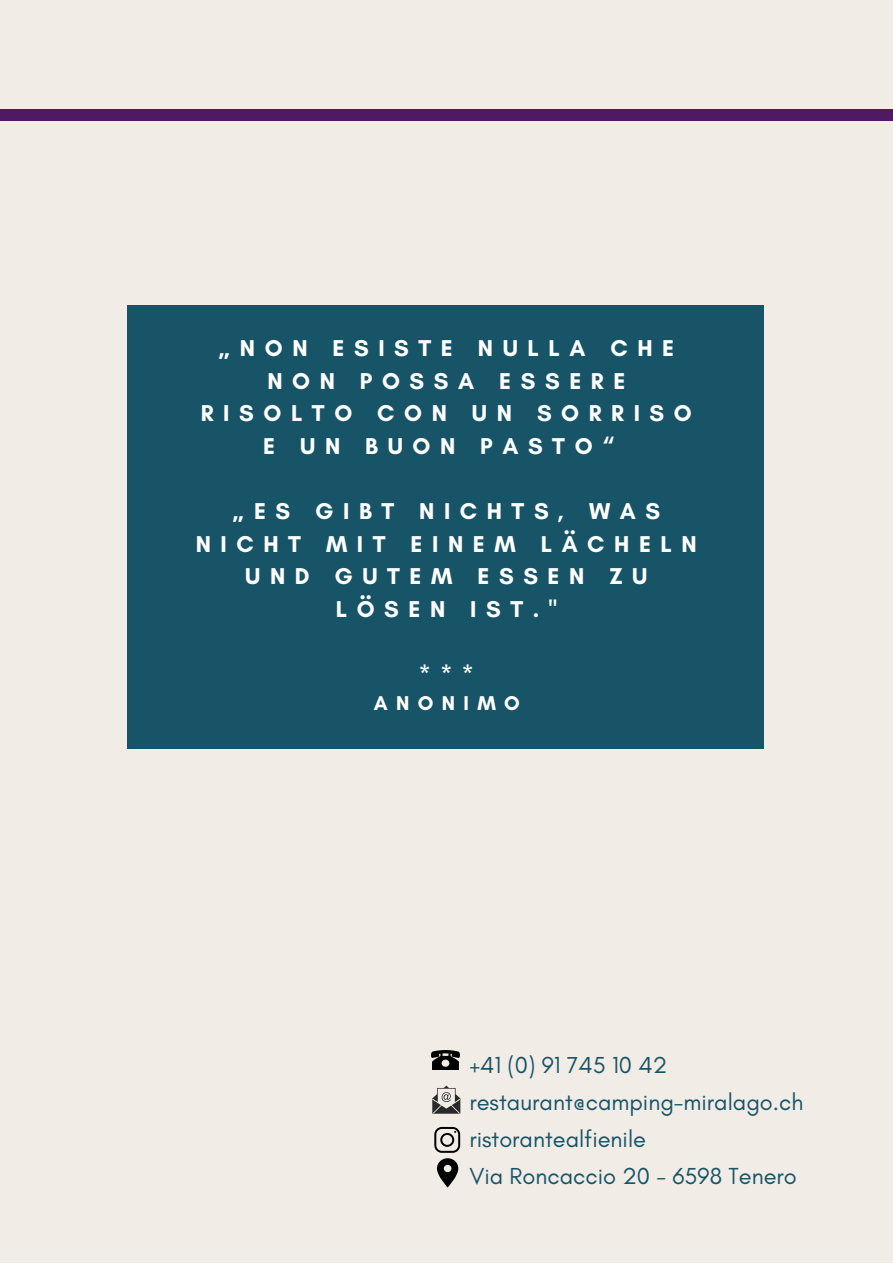
<style>
.page{position:relative;width:893px;height:1264px;background:#fff}
.page>*{position:absolute;margin:0;border:0;box-sizing:border-box;transform-origin:0 0}
.t1{font:23.55px/37px "Glacial Indifference";color:#175467}
.t2{font:700 23.25px/32.5px "Glacial Indifference";letter-spacing:.41em;color:#fff;text-align:center}
.t3{font:700 20.25px "Glacial Indifference";letter-spacing:.41em;color:#fff}
.s1{font-family:"Noto Sans"}
</style>
<div class="page">
<div style="left:0;top:0;width:892px;height:1262px;background:#f1ece6"></div>
<div style="left:127px;top:306px;width:636px;height:442px;background:#175467"></div>
<div style="left:0;top:109px;width:892px;height:11px;background:#4f1964"></div>
<img style="left:431px;top:1050px;width:28px;height:19px">
<svg style="left:432px;top:1085px;width:28px;height:28px"></svg>
<svg style="left:434px;top:1127px;width:26px;height:25px"></svg>
<svg style="left:437px;top:1158px;width:21px;height:29px"></svg>
<p class="t2" style="left:218px;top:331px;width:457px"><span class="s1">„</span>NON ESISTE NULLA CHE</p>
<p class="t2" style="left:267px;top:364px;width:359px">NON POSSA ESSERE</p>
<p class="t2" style="left:201px;top:397px;width:492px">RISOLTO CON UN SORRISO</p>
<p class="t2" style="left:263px;top:429px;width:352px">E UN BUON PASTO“</p>
<p class="t2" style="left:196px;top:494px;width:502px"><span class="s1">„</span>ES GIBT NICHTS, WAS<br>NICHT MIT EINEM LÄCHELN<br>UND GUTEM ESSEN ZU<br>LÖSEN IST."</p>
<p class="t2" style="left:419px;top:657px;width:56px">***</p>
<p class="t3" style="left:374px;top:691px;width:147px">ANONIMO</p>
<p class="t1" style="left:469px;top:1046px;width:335px">+41 (0) 91 745 10 42 restaurant@camping-miralago.ch ristorantealfienile<br>Via Roncaccio 20 - 6598 Tenero</p>
</div>
